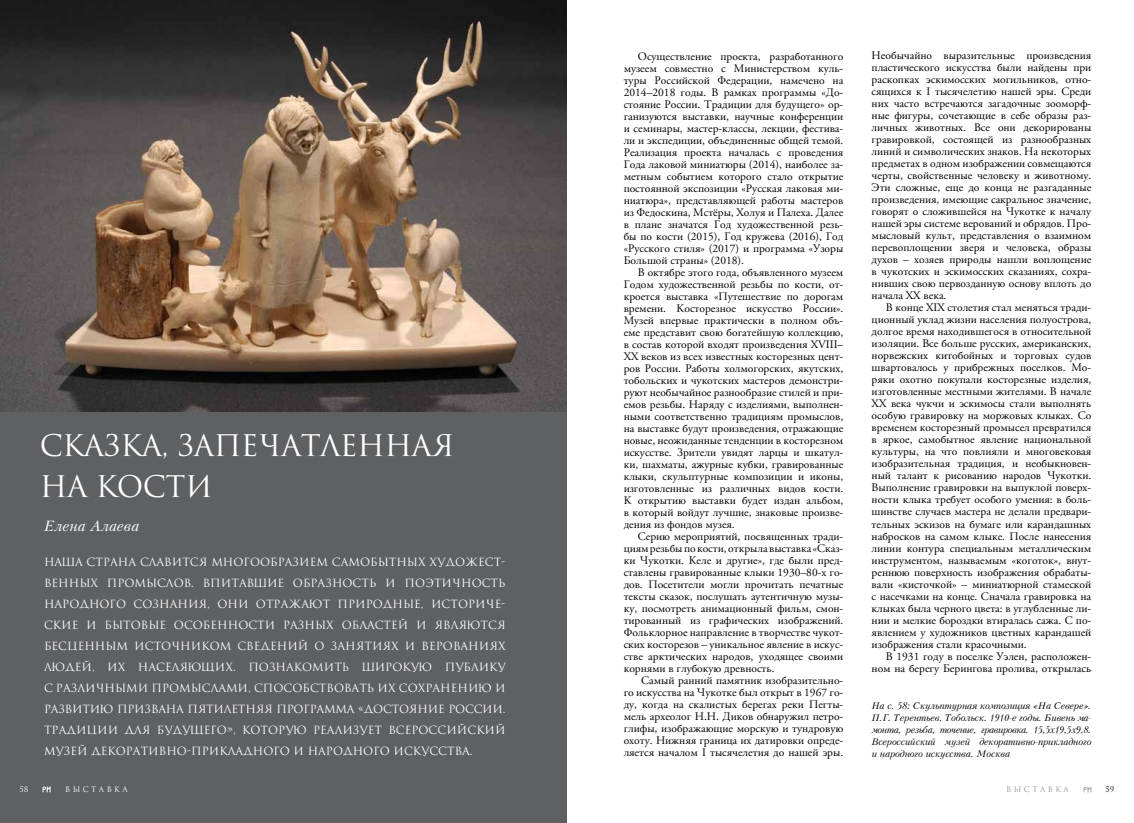
<style>
.page{position:relative;width:1134px;height:823px;background:#fff}
.page>*{position:absolute;margin:0;border:0;box-sizing:border-box;transform-origin:0 0}
.t1{font:29px/41px "Romul";letter-spacing:-.02em;color:#fff}
.t2{font:italic 14px "Kudryashev";color:#fff}
.t3{font:11.5px/12px "APC Garamond";color:#000;text-align:justify}
.t4{font:11px/21px "Romul";color:#fff;text-align:justify}
.t5{font:italic 9px/12px "Kudryashev";letter-spacing:-.02em;color:#000;text-align:justify}
.t6{font:7.5px "Romul";letter-spacing:.33em;color:#fff}
.t7{font:7.5px "Romul";letter-spacing:.33em;color:#939598}
.t8{font:7.5px "Romul";color:#000}
</style>
<div class="page">
<svg style="left:1083px;top:786px;width:8px;height:6px"></svg>
<div style="left:0;top:0;width:567px;height:822px;background:#5f6062"></div>
<img style="left:0;top:0;width:567px;height:411px">
<svg style="left:43px;top:786px;width:8px;height:5px"></svg>
<p class="t6" style="left:20px;top:784px;width:10px">58</p>
<h1 class="t1" style="left:40px;top:425px;width:416px">сказка, запечатленная на кости</h1>
<p class="t2" style="left:44px;top:517px;width:97px">Елена Алаева</p>
<p class="t4" style="left:44px;top:551px;width:463px">Наша страна славится многообразием самобытных художест&shy;венных промыслов. Впитавшие образность и поэтичность народного сознания, они отражают природные, историче&shy;ские и бытовые особенности разных областей и являются бесценным источником сведений о занятиях и верованиях людей, их населяющих. Познакомить широкую публику с различными промыслами, способствовать их сохранению и развитию призвана пятилетняя программа «Достояние России.<br>Традиции для будущего», которую реализует Всероссийский музей декоративно-прикладного и народного искусства.</p>
<p class="t6" style="left:65px;top:784px;width:64px">выставка</p>
<p class="t3" style="left:624px;top:50px;width:221px;text-indent:14px">Осуществление проекта, разработанного музеем совместно с Министерством куль&shy;туры Российской Федерации, намечено на 2014–2018 годы. В рамках программы «До&shy;стояние России. Традиции для будущего» ор&shy;ганизуются выставки, научные конференции и семинары, мастер-классы, лекции, фестива&shy;ли и экспедиции, объединенные общей темой.<br>Реализация проекта началась с проведения Года лаковой миниатюры (2014), наиболее за&shy;метным событием которого стало открытие постоянной экспозиции «Русская лаковая ми&shy;ниатюра», представляющей работы мастеров из Федоскина, Мстёры, Холуя и Палеха. Далее в плане значатся Год художественной резь&shy;бы по кости (2015), Год кружева (2016), Год «Русского стиля» (2017) и программа «Узоры Большой страны» (2018).</p>
<p class="t3" style="left:624px;top:266px;width:221px;text-indent:14px">В октябре этого года, объявленного музеем Годом художественной резьбы по кости, от&shy;кроется выставка «Путешествие по дорогам времени. Косторезное искусство России».<br>Музей впервые практически в полном объ&shy;еме представит свою богатейшую коллекцию, в состав которой входят произведения XVIII– ХХ веков из всех известных косторезных цент&shy;ров России. Работы холмогорских, якутских, тобольских и чукотских мастеров демонстри&shy;руют необычайное разнообразие стилей и при&shy;емов резьбы. Наряду с изделиями, выполнен&shy;ными соответственно традициям промыслов, на выставке будут произведения, отражающие новые, неожиданные тенденции в косторезном искусстве. Зрители увидят ларцы и шкатул&shy;ки, шахматы, ажурные кубки, гравированные клыки, скульптурные композиции и иконы, изготовленные из различных видов кости.<br>К открытию выставки будет издан альбом, в который войдут лучшие, знаковые произве&shy;дения из фондов музея.</p>
<p class="t3" style="left:624px;top:529px;width:221px;text-indent:14px">Серию мероприятий, посвященных тради&shy;циям резьбы по кости, открыла выставка «Сказ&shy;ки Чукотки. Келе и другие», где были пред&shy;ставлены гравированные клыки 1930–80-х го&shy;дов. Посетители могли прочитать печатные тексты сказок, послушать аутентичную музы&shy;ку, посмотреть анимационный фильм, смон&shy;тированный из графических изображений.<br>Фольклорное направление в творчестве чукот&shy;ских косторезов – уникальное явление в искус&shy;стве арктических народов, уходящее своими корнями в глубокую древность.</p>
<p class="t3" style="left:624px;top:673px;width:221px;text-indent:18px">Самый ранний памятник изобразительно&shy;го искусства на Чукотке был открыт в 1967 го&shy;ду, когда на скалистых берегах реки Пегты&shy;мель археолог Н.Н. Диков обнаружил петро&shy;глифы, изображающие морскую и тундровую охоту. Нижняя граница их датировки опреде&shy;ляется началом I тысячелетия до нашей эры.</p>
<p class="t3" style="left:872px;top:49px;width:221px">Необычайно выразительные произведения пластического искусства были найдены при раскопках эскимосских могильников, отно&shy;сящихся к I тысячелетию нашей эры. Среди них часто встречаются загадочные зооморф&shy;ные фигуры, сочетающие в себе образы раз&shy;личных животных. Все они декорированы гравировкой, состоящей из разнообразных линий и символических знаков. На некоторых предметах в одном изображении совмещаются черты, свойственные человеку и животному.<br>Эти сложные, еще до конца не разгаданные произведения, имеющие сакральное значение, говорят о сложившейся на Чукотке к началу нашей эры системе верований и обрядов. Про&shy;мысловый культ, представления о взаимном перевоплощении зверя и человека, образы духов – хозяев природы нашли воплощение в чукотских и эскимосских сказаниях, сохра&shy;нивших свою первозданную основу вплоть до начала ХХ века.</p>
<p class="t3" style="left:872px;top:301px;width:221px;text-indent:14px">В конце XIX столетия стал меняться тради&shy;ционный уклад жизни населения полуострова, долгое время находившегося в относительной изоляции. Все больше русских, американских, норвежских китобойных и торговых судов швартовалось у прибрежных поселков. Мо&shy;ряки охотно покупали косторезные изделия, изготовленные местными жителями. В начале XX века чукчи и эскимосы стали выполнять особую гравировку на моржовых клыках. Со временем косторезный промысел превратился в яркое, самобытное явление национальной культуры, на что повлияли и многовековая изобразительная традиция, и необыкновен&shy;ный талант к рисованию народов Чукотки.<br>Выполнение гравировки на выпуклой поверх&shy;ности клыка требует особого умения: в боль&shy;шинстве случаев мастера не делали предвари&shy;тельных эскизов на бумаге или карандашных набросков на самом клыке. После нанесения линии контура специальным металлическим инструментом, называемым «коготок», внут&shy;реннюю поверхность изображения обрабаты&shy;вали «кисточкой» – миниатюрной стамеской с насечками на конце. Сначала гравировка на клыках была черного цвета: в углубленные ли&shy;нии и мелкие бороздки втиралась сажа. С по&shy;явлением у художников цветных карандашей изображения стали красочными.</p>
<p class="t3" style="left:872px;top:649px;width:221px;text-align:right">В 1931 году в поселке Уэлен, расположен&shy;ном на берегу Берингова пролива, открылась</p>
<p class="t5" style="left:872px;top:699px;width:221px">На с. 58: Скульптурная композиция «На Севере».<br>П.Г. Терентьев. Тобольск. 1910-е годы. Бивень ма&shy;монта, резьба, точение, гравировка. 15,5х19,5х9,8.<br>Всероссийский музей декоративно-прикладного и народного искусства. Москва</p>
<p class="t7" style="left:1006px;top:784px;width:64px">выставка</p>
<p class="t8" style="left:1105px;top:784px;width:10px">59</p>
</div>
